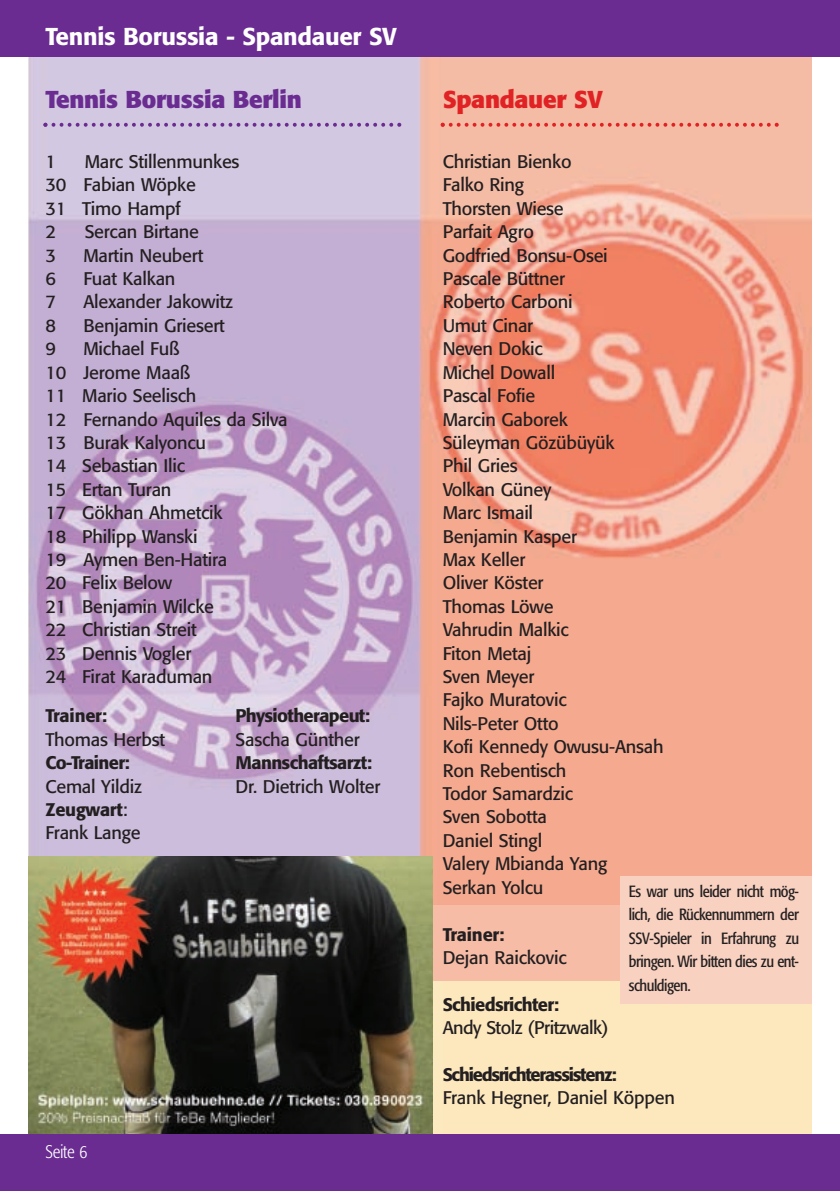
<style>
.page{position:relative;width:840px;height:1191px;background:#fff}
.page>*{position:absolute;margin:0;border:0;box-sizing:border-box;transform-origin:0 0}
.t1{font:500 24px "FO16";color:#fff}
.t2{font:700 24px "FO16";color:#6a2c91}
.t3{font:700 24px "FO16";color:#e12225}
.t4{font:18px/23.4px "FO16";color:#231f20}
.t5{font:500 18px "FO16";letter-spacing:-.025em;color:#231f20}
.t6{font:500 18px "FO16";letter-spacing:-.055em;color:#231f20}
.t7{font:500 18px "FO16";color:#231f20}
.t8{font:300 condensed 18px "FO16";color:#fff}
.t9{font:condensed 16px/23.4px "FO16";letter-spacing:-.02em;color:#231f20;text-align:justify}
.s1{font-weight:500}
</style>
<div class="page">
<img style="left:28px;top:57px;width:783px;height:1077px">
<div style="left:0;top:0;width:839px;height:57px;background:#6a2c91"></div>
<svg style="left:440px;top:123px;width:338px;height:4px"></svg>
<svg style="left:43px;top:123px;width:358px;height:4px"></svg>
<div style="left:420px;top:905px;width:391px;height:76px;background:#f6bca6"></div>
<img style="left:28px;top:856px;width:404px;height:278px">
<div style="left:619px;top:876px;width:192px;height:127px;background:#f8d1c0"></div>
<div style="left:0;top:1134px;width:839px;height:57px;background:#6a2c91"></div>
<h1 class="t1" style="left:45px;top:23px;width:352px">Tennis Borussia - Spandauer SV</h1>
<h1 class="t2" style="left:45px;top:85px;width:257px">Tennis Borussia Berlin</h1>
<h1 class="t3" style="left:442px;top:85px;width:161px">Spandauer SV</h1>
<p class="t4" style="left:45px;top:150px;width:195px;text-indent:39px">Marc Stillenmunkes<br>30 Fabian Wöpke<br>31 Timo Hampf<br>2</p>
<p class="t4" style="left:45px;top:150px;width:12px">1</p>
<p class="t4" style="left:85px;top:220px;width:115px">Sercan Birtane</p>
<p class="t4" style="left:45px;top:244px;width:12px">3</p>
<p class="t4" style="left:83px;top:244px;width:121px">Martin Neubert</p>
<p class="t4" style="left:45px;top:267px;width:12px">6</p>
<p class="t4" style="left:83px;top:267px;width:93px">Fuat Kalkan</p>
<p class="t4" style="left:45px;top:290px;width:12px">7</p>
<p class="t4" style="left:83px;top:290px;width:151px">Alexander Jakowitz</p>
<p class="t4" style="left:45px;top:314px;width:12px">8</p>
<p class="t4" style="left:83px;top:314px;width:143px">Benjamin Griesert</p>
<p class="t4" style="left:45px;top:337px;width:12px">9</p>
<p class="t4" style="left:45px;top:337px;width:243px;text-indent:38px">Michael Fuß<br>10 Jerome Maaß<br>11 Mario Seelisch<br>12 Fernando Aquiles da Silva<br>13 Burak Kalyoncu<br>14 Sebastian Ilic<br>15 Ertan Turan<br>17 Gökhan Ahmetcik<br>18 Philipp Wanski<br>19 Aymen Ben-Hatira<br>20 Felix Below<br>21 Benjamin Wilcke<br>22 Christian Streit<br>23 Dennis Vogler<br>24 Firat Karaduman</p>
<p class="t7" style="left:45px;top:705px;width:63px">Trainer:</p>
<p class="t4" style="left:45px;top:728px;width:121px">Thomas Herbst</p>
<p class="t5" style="left:45px;top:752px;width:86px">Co-Trainer:</p>
<p class="t4" style="left:45px;top:774px;width:98px">Cemal Yildiz<br><span class="s1">Zeugwart</span>:<br>Frank Lange</p>
<p class="t5" style="left:235px;top:705px;width:136px">Physiotherapeut:</p>
<p class="t4" style="left:235px;top:728px;width:125px">Sascha Günther</p>
<p class="t5" style="left:235px;top:752px;width:137px">Mannschaftsarzt:</p>
<p class="t4" style="left:235px;top:774px;width:146px">Dr. Dietrich Wolter</p>
<p class="t8" style="left:45px;top:1141px;width:43px">Seite 6</p>
<p class="t4" style="left:442px;top:150px;width:222px">Christian Bienko<br>Falko Ring<br>Thorsten Wiese<br>Parfait Agro<br>Godfried Bonsu-Osei<br>Pascale Büttner<br>Roberto Carboni<br>Umut Cinar<br>Neven Dokic<br>Michel Dowall<br>Pascal Fofie<br>Marcin Gaborek<br>Süleyman Gözübüyük<br>Phil Gries<br>Volkan Güney<br>Marc Ismail<br>Benjamin Kasper<br>Max Keller<br>Oliver Köster<br>Thomas Löwe<br>Vahrudin Malkic<br>Fiton Metaj<br>Sven Meyer<br>Fajko Muratovic<br>Nils-Peter Otto<br>Kofi Kennedy Owusu-Ansah<br>Ron Rebentisch<br>Todor Samardzic<br>Sven Sobotta<br>Daniel Stingl<br>Valery Mbianda Yang<br>Serkan Yolcu</p>
<p class="t7" style="left:442px;top:923px;width:63px">Trainer:</p>
<p class="t4" style="left:442px;top:946px;width:125px">Dejan Raickovic</p>
<p class="t5" style="left:442px;top:994px;width:117px">Schiedsrichter:</p>
<p class="t4" style="left:442px;top:1016px;width:167px">Andy Stolz (Pritzwalk)</p>
<p class="t6" style="left:442px;top:1064px;width:175px">Schiedsrichterassistenz:</p>
<p class="t4" style="left:442px;top:1086px;width:233px">Frank Hegner, Daniel Köppen</p>
<p class="t9" style="left:628px;top:879px;width:171px">Es war uns leider nicht mög&shy;lich, die Rückennummern der SSV-Spieler in Erfahrung zu bringen. Wir bitten dies zu ent&shy;schuldigen.</p>
</div>
